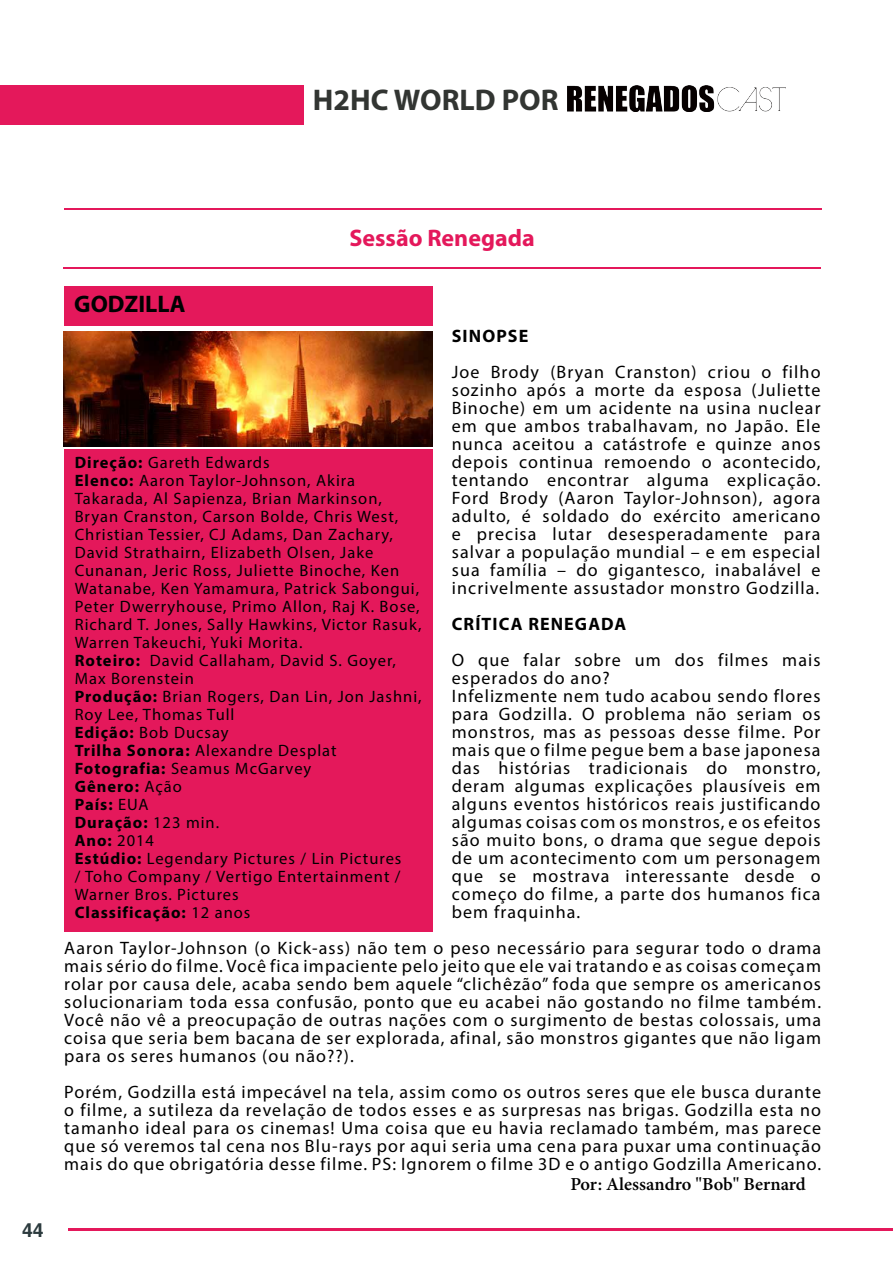
<style>
.page{position:relative;width:893px;height:1263px;background:#fff}
.page>*{position:absolute;margin:0;border:0;box-sizing:border-box;transform-origin:0 0}
.t1{font:700 30px "Myriad Pro";color:#323532}
.t2{font:700 24px "Myriad Pro";color:#e4185b}
.t3{font:700 24px "Myriad Pro";color:#000101}
.t4{font:700 19.5px "Helvetica";color:#2c3b3e}
.t5{font:18px/18px "Myriad Pro";letter-spacing:.06em;color:#000;text-align:justify}
.t6{font:700 18px "Adobe Hebrew";color:#000}
.t7{font:700 18px "Myriad Pro";letter-spacing:.06em;color:#000}
.t8{font:16.5px/18px "Myriad Pro";letter-spacing:.06em;color:#000}
.s1{font-weight:700}
</style>
<div class="page">
<div style="left:0;top:85px;width:304px;height:39px;background:#e4185b"></div>
<div style="left:64px;top:450px;width:369px;height:482px;background:#e4185b"></div>
<div style="left:64px;top:286px;width:369px;height:40px;background:#e4185b"></div>
<img style="left:567px;top:85px;width:219px;height:27px">
<hr style="left:64px;top:208px;width:758px;height:2px;background:#e4185b">
<hr style="left:63px;top:267px;width:758px;height:1px;background:#e4185b">
<img style="left:63px;top:332px;width:370px;height:115px">
<hr style="left:892px;top:971px;width:1px;height:292px;background:#45246b">
<hr style="left:69px;top:1229px;width:824px;height:2px;background:#e4185b">
<h1 class="t1" style="left:313px;top:80px;width:247px">H2HC WORLD POR</h1>
<p class="t4" style="left:22px;top:1214px;width:23px">44</p>
<h2 class="t3" style="left:74px;top:288px;width:113px">GODZILLA</h2>
<h2 class="t2" style="left:349px;top:222px;width:187px">Sessão Renegada</h2>
<p class="t7" style="left:452px;top:324px;width:78px">SINOPSE</p>
<p class="t5" style="left:452px;top:363px;width:370px">Joe Brody (Bryan Cranston) criou o filho sozinho após a morte da esposa (Juliette Binoche) em um acidente na usina nuclear em que ambos trabalhavam, no Japão. Ele nunca aceitou a catástrofe e quinze anos depois continua remoendo o acontecido, tentando encontrar alguma explicação.<br>Ford Brody (Aaron Taylor-Johnson), agora adulto, é soldado do exército americano e precisa lutar desesperadamente para salvar a população mundial – e em especial sua família – do gigantesco, inabalável e incrivelmente assustador monstro Godzilla.</p>
<p class="t7" style="left:452px;top:612px;width:176px">CRÍTICA RENEGADA</p>
<p class="t5" style="left:452px;top:651px;width:370px;text-align:left">O que falar sobre um dos filmes mais esperados do ano?<br>Infelizmente nem tudo acabou sendo flores para Godzilla. O problema não seriam os monstros, mas as pessoas desse filme. Por mais que o filme pegue bem a base japonesa das histórias tradicionais do monstro, deram algumas explicações plausíveis em alguns eventos históricos reais justificando algumas coisas com os monstros, e os efeitos são muito bons, o drama que segue depois de um acontecimento com um personagem que se mostrava interessante desde o começo do filme, a parte dos humanos fica bem fraquinha.</p>
<p class="t5" style="left:64px;top:939px;width:758px">Aaron Taylor-Johnson (o Kick-ass) não tem o peso necessário para segurar todo o drama mais sério do filme. Você fica impaciente pelo jeito que ele vai tratando e as coisas começam rolar por causa dele, acaba sendo bem aquele “clichêzão” foda que sempre os americanos solucionariam toda essa confusão, ponto que eu acabei não gostando no filme também.<br>Você não vê a preocupação de outras nações com o surgimento de bestas colossais, uma coisa que seria bem bacana de ser explorada, afinal, são monstros gigantes que não ligam para os seres humanos (ou não??).</p>
<p class="t5" style="left:64px;top:1083px;width:758px">Porém, Godzilla está impecável na tela, assim como os outros seres que ele busca durante o filme, a sutileza da revelação de todos esses e as surpresas nas brigas. Godzilla esta no tamanho ideal para os cinemas! Uma coisa que eu havia reclamado também, mas parece que só veremos tal cena nos Blu-rays por aqui seria uma cena para puxar uma continuação mais do que obrigatória desse filme. PS: Ignorem o filme 3D e o antigo Godzilla Americano.</p>
<p class="t6" style="left:570px;top:1173px;width:237px">Por: Alessandro "Bob" Bernard</p>
<p class="t8" style="left:75px;top:453px;width:348px"><span class="s1">Direção:</span> Gareth Edwards<br><span class="s1">Elenco:</span> Aaron Taylor-Johnson, Akira<br>Takarada, Al Sapienza, Brian Markinson,<br>Bryan Cranston, Carson Bolde, Chris West,<br>Christian Tessier, CJ Adams, Dan Zachary,<br>David Strathairn, Elizabeth Olsen, Jake<br>Cunanan, Jeric Ross, Juliette Binoche, Ken<br>Watanabe, Ken Yamamura, Patrick Sabongui,<br>Peter Dwerryhouse, Primo Allon, Raj K. Bose,<br>Richard T. Jones, Sally Hawkins, Victor Rasuk,<br>Warren Takeuchi, Yuki Morita.<br><span class="s1">Roteiro:</span> David Callaham, David S. Goyer,<br>Max Borenstein<br><span class="s1">Produção:</span> Brian Rogers, Dan Lin, Jon Jashni,<br>Roy Lee, Thomas Tull<br><span class="s1">Edição:</span> Bob Ducsay<br><span class="s1">Trilha Sonora:</span> Alexandre Desplat<br><span class="s1">Fotografia:</span> Seamus McGarvey<br><span class="s1">Gênero:</span> Ação<br><span class="s1">País:</span> EUA<br><span class="s1">Duração:</span> 123 min.<br><span class="s1">Ano:</span> 2014<br><span class="s1">Estúdio:</span> Legendary Pictures / Lin Pictures<br>/ Toho Company / Vertigo Entertainment /<br>Warner Bros. Pictures<br><span class="s1">Classificação:</span> 12 anos</p>
</div>
